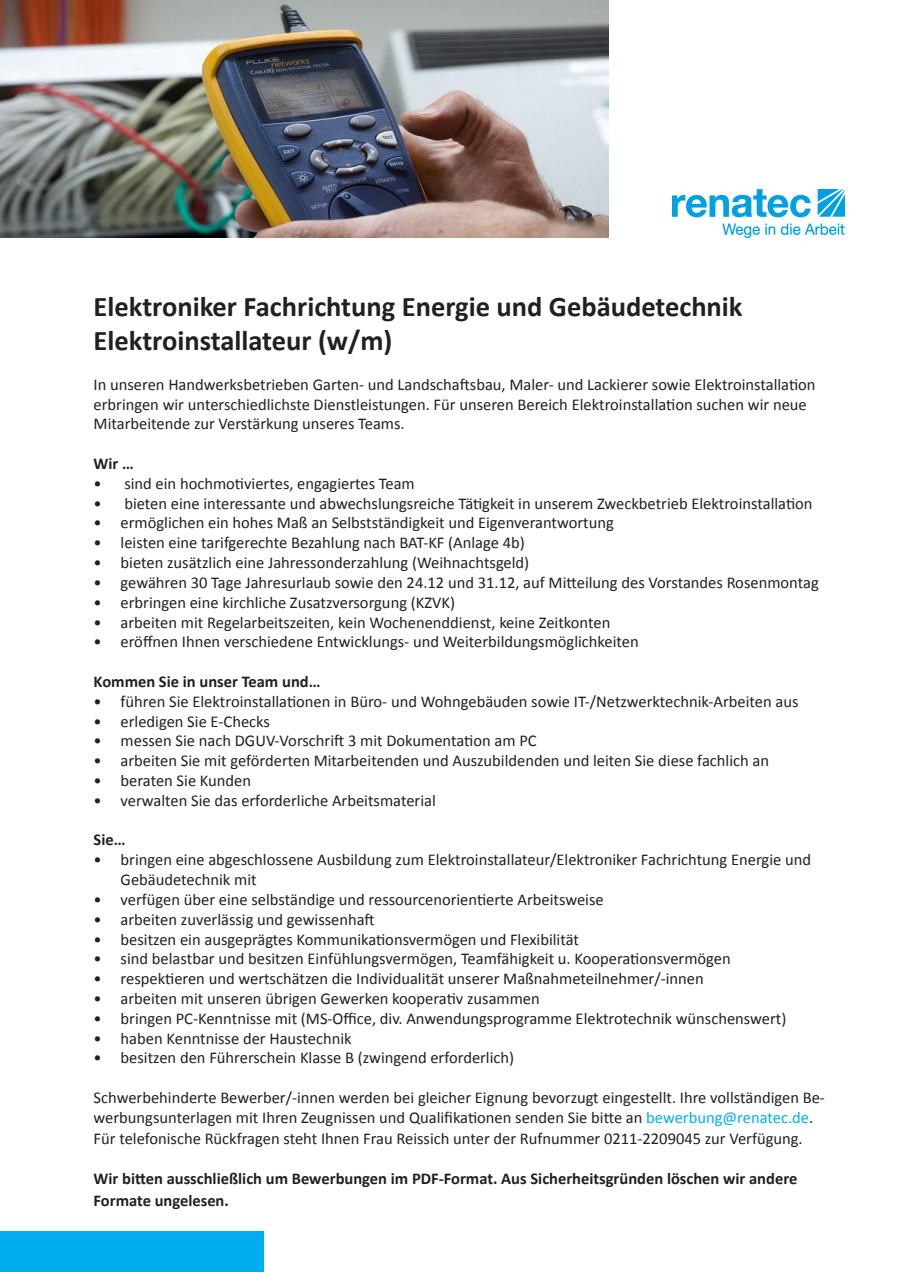
<style>
.page{position:relative;width:902px;height:1272px;background:#fff}
.page>*{position:absolute;margin:0;border:0;box-sizing:border-box;transform-origin:0 0}
.t1{font:700 28.5px "Calibri";color:#231f20}
.t2{font:16.5px/19.8px "Calibri";color:#231f20}
.t3{font:700 16.5px/21.6px "Calibri";color:#231f20}
.s1{color:#00aeef}
</style>
<div class="page">
<div style="left:0;top:1231px;width:264px;height:40px;background:#00aeef"></div>
<img style="left:672px;top:190px;width:172px;height:47px">
<img style="left:0;top:0;width:608px;height:237px">
<p class="t1" style="left:94px;top:288px;width:650px">Elektroniker Fachrichtung Energie und Gebäudetechnik</p>
<p class="t1" style="left:94px;top:322px;width:300px">Elektroinstallateur (w/m)</p>
<p class="t2" style="left:94px;top:374px;width:723px">In unseren Handwerksbetrieben Garten- und Landschaftsbau, Maler- und Lackierer sowie Elektroinstallation erbringen wir unterschiedlichste Dienstleistungen. Für unseren Bereich Elektroinstallation suchen wir neue<br>Mitarbeitende zur Verstärkung unseres Teams.</p>
<p class="t3" style="left:94px;top:453px;width:42px">Wir …</p>
<p class="t2" style="left:94px;top:473px;width:322px">• sind ein hochmotiviertes, engagiertes Team</p>
<p class="t2" style="left:94px;top:493px;width:720px">• bieten eine interessante und abwechslungsreiche Tätigkeit in unserem Zweckbetrieb Elektroinstallation</p>
<p class="t2" style="left:94px;top:513px;width:521px">• ermöglichen ein hohes Maß an Selbstständigkeit und Eigenverantwortung</p>
<p class="t2" style="left:94px;top:533px;width:432px">• leisten eine tarifgerechte Bezahlung nach BAT-KF (Anlage 4b)</p>
<p class="t2" style="left:94px;top:553px;width:437px">• bieten zusätzlich eine Jahressonderzahlung (Weihnachtsgeld)</p>
<p class="t2" style="left:94px;top:572px;width:726px">• gewähren 30 Tage Jahresurlaub sowie den 24.12 und 31.12, auf Mitteilung des Vorstandes Rosenmontag</p>
<p class="t2" style="left:94px;top:592px;width:363px">• erbringen eine kirchliche Zusatzversorgung (KZVK)</p>
<p class="t2" style="left:94px;top:612px;width:518px">• arbeiten mit Regelarbeitszeiten, kein Wochenenddienst, keine Zeitkonten</p>
<p class="t2" style="left:94px;top:632px;width:546px">• eröffnen Ihnen verschiedene Entwicklungs- und Weiterbildungsmöglichkeiten</p>
<p class="t3" style="left:94px;top:670px;width:228px">Kommen Sie in unser Team und…</p>
<p class="t2" style="left:94px;top:691px;width:706px">• führen Sie Elektroinstallationen in Büro- und Wohngebäuden sowie IT-/Netzwerktechnik-Arbeiten aus</p>
<p class="t2" style="left:94px;top:711px;width:178px">• erledigen Sie E-Checks</p>
<p class="t2" style="left:94px;top:731px;width:444px">• messen Sie nach DGUV-Vorschrift 3 mit Dokumentation am PC</p>
<p class="t2" style="left:94px;top:751px;width:677px">• arbeiten Sie mit geförderten Mitarbeitenden und Auszubildenden und leiten Sie diese fachlich an</p>
<p class="t2" style="left:94px;top:770px;width:159px">• beraten Sie Kunden</p>
<p class="t2" style="left:94px;top:790px;width:343px">• verwalten Sie das erforderliche Arbeitsmaterial</p>
<p class="t3" style="left:94px;top:829px;width:33px">Sie…</p>
<p class="t2" style="left:121px;top:850px;width:692px;text-indent:-27px">• bringen eine abgeschlossene Ausbildung zum Elektroinstallateur/Elektroniker Fachrichtung Energie und<br>Gebäudetechnik mit</p>
<p class="t2" style="left:94px;top:889px;width:511px">• verfügen über eine selbständige und ressourcenorientierte Arbeitsweise</p>
<p class="t2" style="left:94px;top:909px;width:283px">• arbeiten zuverlässig und gewissenhaft</p>
<p class="t2" style="left:94px;top:929px;width:487px">• besitzen ein ausgeprägtes Kommunikationsvermögen und Flexibilität</p>
<p class="t2" style="left:94px;top:949px;width:638px">• sind belastbar und besitzen Einfühlungsvermögen, Teamfähigkeit u. Kooperationsvermögen</p>
<p class="t2" style="left:94px;top:968px;width:611px">• respektieren und wertschätzen die Individualität unserer Maßnahmeteilnehmer/-innen</p>
<p class="t2" style="left:94px;top:988px;width:447px">• arbeiten mit unseren übrigen Gewerken kooperativ zusammen</p>
<p class="t2" style="left:94px;top:1008px;width:694px">• bringen PC-Kenntnisse mit (MS-Office, div. Anwendungsprogramme Elektrotechnik wünschenswert)</p>
<p class="t2" style="left:94px;top:1028px;width:259px">• haben Kenntnisse der Haustechnik</p>
<p class="t2" style="left:94px;top:1048px;width:422px">• besitzen den Führerschein Klasse B (zwingend erforderlich)</p>
<p class="t2" style="left:94px;top:1087px;width:732px">Schwerbehinderte Bewerber/-innen werden bei gleicher Eignung bevorzugt eingestellt. Ihre vollständigen Be&shy;werbungsunterlagen mit Ihren Zeugnissen und Qualifikationen senden Sie bitte an <span class="s1">bewerbung@renatec.de</span>.</p>
<p class="t2" style="left:94px;top:1129px;width:710px">Für telefonische Rückfragen steht Ihnen Frau Reissich unter der Rufnummer 0211-2209045 zur Verfügung.</p>
<p class="t3" style="left:94px;top:1167px;width:705px">Wir bitten ausschließlich um Bewerbungen im PDF-Format. Aus Sicherheitsgründen löschen wir andere<br>Formate ungelesen.</p>
</div>
